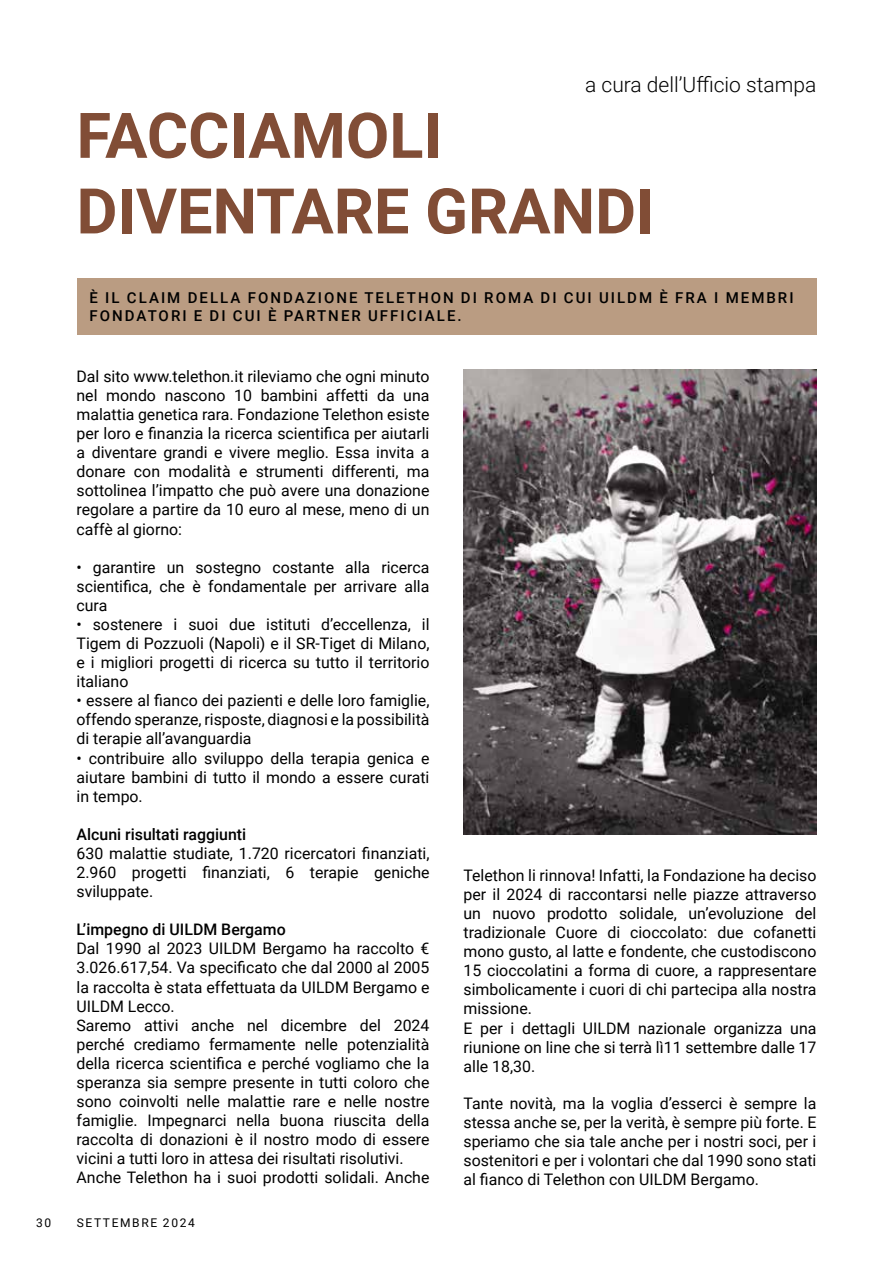
<style>
.page{position:relative;width:893px;height:1263px;background:#fff}
.page>*{position:absolute;margin:0;border:0;box-sizing:border-box;transform-origin:0 0}
.t1{font:700 63px/75.6px "Roboto";color:#814d36}
.t2{font:300 21px "Roboto";color:#000}
.t3{font:15.9px/19px "Roboto";color:#000;text-align:justify}
.t4{font:500 15.9px "Roboto";color:#000}
.t5{font:500 15px/18px "Roboto";letter-spacing:.135em;color:#000}
.t6{font:12px "Roboto";letter-spacing:.135em;color:#000}
</style>
<div class="page">
<div style="left:77px;top:278px;width:739px;height:56px;background:#ba9c82"></div>
<img style="left:463px;top:370px;width:353px;height:465px">
<h2 class="t2" style="left:585px;top:70px;width:233px">a cura dell’Ufficio stampa</h2>
<h1 class="t1" style="left:77px;top:95px;width:579px">FACCIAMOLI<br>DIVENTARE GRANDI</h1>
<p class="t5" style="left:90px;top:288px;width:705px">È IL CLAIM DELLA FONDAZIONE TELETHON DI ROMA DI CUI UILDM È FRA I MEMBRI<br>FONDATORI E DI CUI È PARTNER UFFICIALE.</p>
<p class="t3" style="left:77px;top:366px;width:354px">Dal sito www.telethon.it rileviamo che ogni minuto nel mondo nascono 10 bambini affetti da una malattia genetica rara. Fondazione Telethon esiste per loro e finanzia la ricerca scientifica per aiutarli a diventare grandi e vivere meglio. Essa invita a donare con modalità e strumenti differenti, ma sottolinea l’impatto che può avere una donazione regolare a partire da 10 euro al mese, meno di un caffè al giorno:</p>
<p class="t3" style="left:77px;top:557px;width:354px">• garantire un sostegno costante alla ricerca scientifica, che è fondamentale per arrivare alla cura</p>
<p class="t3" style="left:77px;top:614px;width:354px">• sostenere i suoi due istituti d’eccellenza, il Tigem di Pozzuoli (Napoli) e il SR-Tiget di Milano, e i migliori progetti di ricerca su tutto il territorio italiano</p>
<p class="t3" style="left:77px;top:690px;width:354px">• essere al fianco dei pazienti e delle loro famiglie, offendo speranze, risposte, diagnosi e la possibilità di terapie all’avanguardia</p>
<p class="t3" style="left:77px;top:748px;width:354px">• contribuire allo sviluppo della terapia genica e aiutare bambini di tutto il mondo a essere curati in tempo.</p>
<p class="t4" style="left:77px;top:823px;width:171px">Alcuni risultati raggiunti</p>
<p class="t3" style="left:77px;top:843px;width:354px">630 malattie studiate, 1.720 ricercatori finanziati, 2.960 progetti finanziati, 6 terapie geniche sviluppate.</p>
<p class="t4" style="left:77px;top:918px;width:211px">L’impegno di UILDM Bergamo</p>
<p class="t3" style="left:77px;top:938px;width:354px;text-align:left">Dal 1990 al 2023 UILDM Bergamo ha raccolto € 3.026.617,54. Va specificato che dal 2000 al 2005 la raccolta è stata effettuata da UILDM Bergamo e UILDM Lecco.<br>Saremo attivi anche nel dicembre del 2024 perché crediamo fermamente nelle potenzialità della ricerca scientifica e perché vogliamo che la speranza sia sempre presente in tutti coloro che sono coinvolti nelle malattie rare e nelle nostre famiglie. Impegnarci nella buona riuscita della raccolta di donazioni è il nostro modo di essere vicini a tutti loro in attesa dei risultati risolutivi.<br>Anche Telethon ha i suoi prodotti solidali. Anche</p>
<p class="t6" style="left:36px;top:1214px;width:17px">30</p>
<p class="t6" style="left:77px;top:1214px;width:120px">SETTEMBRE 2024</p>
<p class="t3" style="left:463px;top:865px;width:354px;text-align:left">Telethon li rinnova! Infatti, la Fondazione ha deciso per il 2024 di raccontarsi nelle piazze attraverso un nuovo prodotto solidale, un’evoluzione del tradizionale Cuore di cioccolato: due cofanetti mono gusto, al latte e fondente, che custodiscono 15 cioccolatini a forma di cuore, a rappresentare simbolicamente i cuori di chi partecipa alla nostra missione.<br>E per i dettagli UILDM nazionale organizza una riunione on line che si terrà lì11 settembre dalle 17 alle 18,30.</p>
<p class="t3" style="left:463px;top:1093px;width:354px">Tante novità, ma la voglia d’esserci è sempre la stessa anche se, per la verità, è sempre più forte. E speriamo che sia tale anche per i nostri soci, per i sostenitori e per i volontari che dal 1990 sono stati al fianco di Telethon con UILDM Bergamo.</p>
</div>
